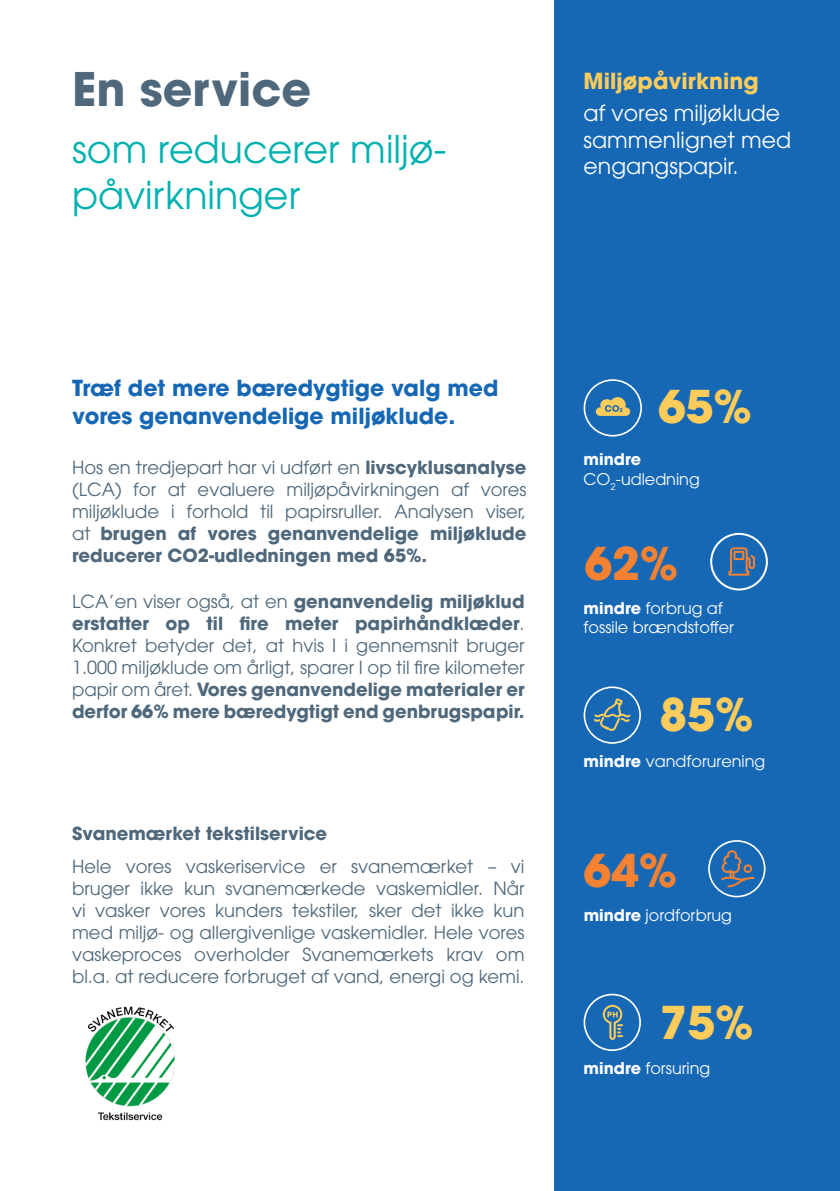
<style>
.page{position:relative;width:840px;height:1191px;background:#fff}
.page>*{position:absolute;margin:0;border:0;box-sizing:border-box;transform-origin:0 0}
.t1{font:700 46px "ITC Avant Garde Pro";color:#4f687b}
.t2{font:700 44.8px "ITC Avant Garde Pro";color:#fecc5b}
.t3{font:700 44.8px "ITC Avant Garde Pro";color:#f48232}
.t4{font:38px/46px "ITC Avant Garde Pro";color:#00b1b0}
.t5{font:700 22px/28px "ITC Avant Garde Pro";color:#1768b4}
.t6{font:22px/26.4px "ITC Avant Garde Pro";color:#fff}
.t7{font:700 22px "ITC Avant Garde Pro";color:#fecc5b}
.text_courant{font:18px/22px "ITC Avant Garde Pro";color:#4f687b;text-align:justify}
.text_courant-2{font:700 18px/22px "ITC Avant Garde Pro";color:#4f687b;text-align:justify}
.t8{font:16px/19.2px "ITC Avant Garde Pro";color:#fff}
.s1{font-weight:700}
.s2{font-weight:400}
</style>
<div class="page">
<div style="left:554px;top:0;width:285px;height:1191px;background:#1768b4"></div>
<div style="left:707px;top:840px;width:58px;height:57px;border:2px solid #fff;border-radius:50%"></div>
<svg style="left:721px;top:849px;width:34px;height:39px"></svg>
<div style="left:743px;top:864px;width:8px;height:9px;border:2px solid #f48232;border-radius:50%"></div>
<svg style="left:595px;top:397px;width:34px;height:19px"></svg>
<div style="left:583px;top:379px;width:58px;height:57px;border:2px solid #fff;border-radius:50%"></div>
<svg style="left:728px;top:547px;width:27px;height:29px"></svg>
<div style="left:709px;top:533px;width:58px;height:57px;border:2px solid #fff;border-radius:50%"></div>
<div style="left:583px;top:993px;width:57px;height:58px;border:2px solid #fff;border-radius:50%"></div>
<svg style="left:602px;top:1004px;width:21px;height:36px"></svg>
<div style="left:583px;top:686px;width:57px;height:58px;border:2px solid #fff;border-radius:50%"></div>
<svg style="left:591px;top:697px;width:40px;height:34px"></svg>
<img style="left:85px;top:1006px;width:90px;height:115px">
<p class="t1" style="left:72px;top:58px;width:240px">En service</p>
<p class="t4" style="left:72px;top:126px;width:375px">som reducerer miljø&shy;påvirkninger</p>
<h1 class="t7" style="left:583px;top:66px;width:176px">Miljøpåvirkning</h1>
<h1 class="t6" style="left:583px;top:100px;width:209px">af vores miljøklude sammenlignet med engangspapir.</h1>
<p class="t5" style="left:72px;top:373px;width:428px">Træf det mere bæredygtige valg med vores genanvendelige miljøklude.</p>
<p class="text_courant" style="left:72px;top:456px;width:455px">Hos en tredjepart har vi udført en <span class="s1">livscyklusanalyse </span>(LCA) for at evaluere miljøpåvirkningen af vores miljøklude i forhold til papirsruller. Analysen viser, at <span class="s1">brugen af vores genanvendelige miljøklude reducerer CO2-udledningen med 65%.</span></p>
<p class="text_courant-2" style="left:72px;top:590px;width:454px"><span class="s2">LCA’en viser også, at en</span> genanvendelig miljøklud erstatter op til fire meter papirhåndklæder<span class="s2">.<br>Konkret betyder det, at hvis I i gennemsnit bruger 1.000 miljøklude om årligt, sparer I op til fire kilometer papir om året.</span> Vores genanvendelige materialer er derfor 66% mere bæredygtigt end genbrugspapir.</p>
<p class="text_courant-2" style="left:72px;top:822px;width:256px">Svanemærket tekstilservice</p>
<p class="text_courant" style="left:72px;top:855px;width:454px">Hele vores vaskeriservice er svanemærket – vi bruger ikke kun svanemærkede vaskemidler. Når vi vasker vores kunders tekstiler, sker det ikke kun med miljø- og allergivenlige vaskemidler. Hele vores vaskeproces overholder Svanemærkets krav om bl.a. at reducere forbruget af vand, energi og kemi.</p>
<p class="t2" style="left:657px;top:376px;width:95px">65%</p>
<p class="t8" style="left:583px;top:450px;width:118px"><span class="s1">mindre<br></span>CO<sub>2</sub>-udledning</p>
<p class="t3" style="left:584px;top:533px;width:95px">62%</p>
<p class="t8" style="left:583px;top:598px;width:152px"><span class="s1">mindre</span> forbrug af fossile brændstoffer</p>
<p class="t2" style="left:659px;top:685px;width:95px">85%</p>
<p class="t8" style="left:583px;top:751px;width:183px"><span class="s1">mindre</span> vandforurening</p>
<p class="t3" style="left:583px;top:840px;width:95px">64%</p>
<p class="t8" style="left:583px;top:905px;width:150px"><span class="s1">mindre</span> jordforbrug</p>
<p class="t2" style="left:659px;top:992px;width:95px">75%</p>
<p class="t8" style="left:583px;top:1058px;width:128px"><span class="s1">mindre</span> forsuring</p>
</div>
